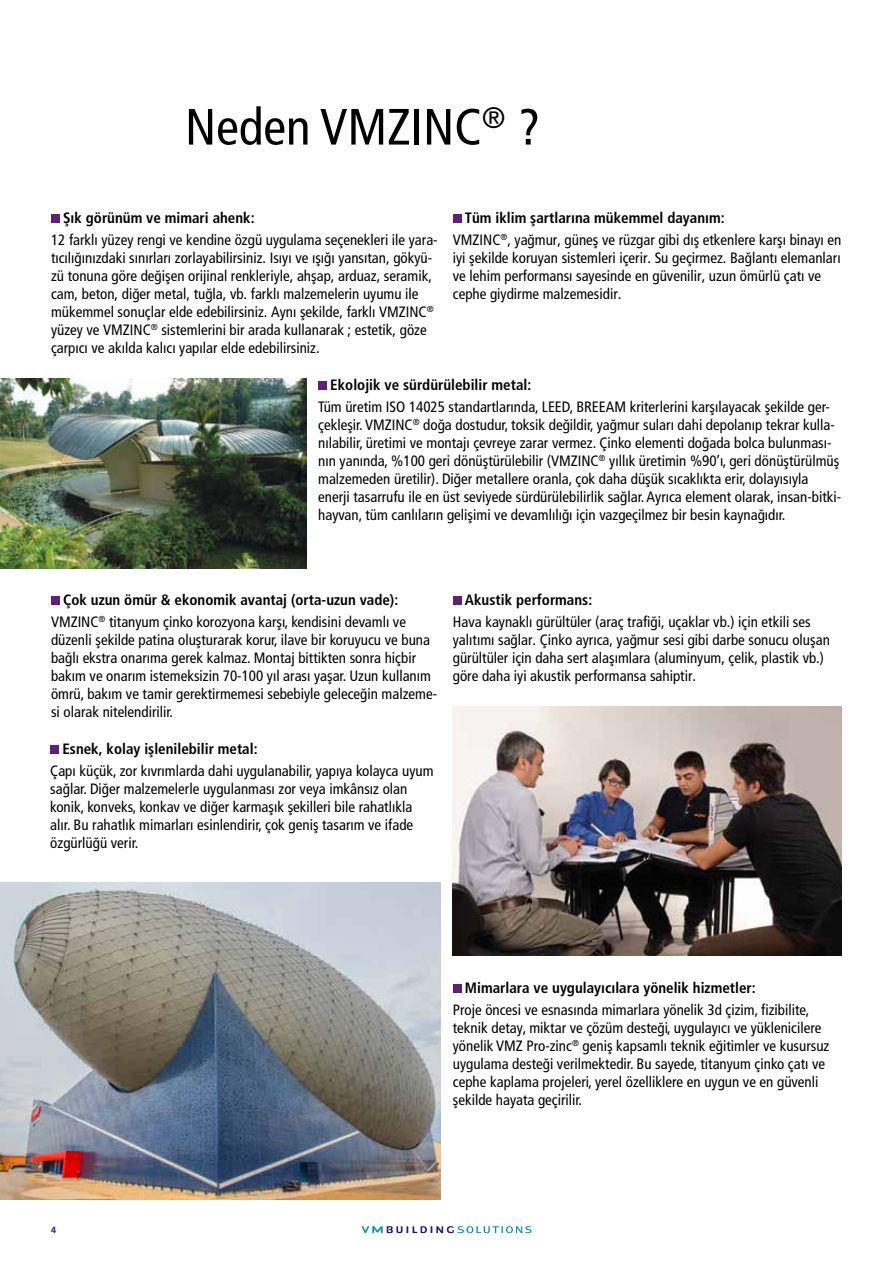
<style>
.page{position:relative;width:893px;height:1263px;background:#fff}
.page>*{position:absolute;margin:0;border:0;box-sizing:border-box;transform-origin:0 0}
.t1{font:condensed 51px "Frutiger LT Pro";color:#000}
.t2{font:condensed 15px/18px "Frutiger LT Pro";color:#000}
.t3{font:700 condensed 15px "Frutiger LT Pro";color:#000}
.t4{font:700 9px "Frutiger LT Pro";color:#311c67}
.s1{font-weight:700}
</style>
<div class="page">
<svg style="left:361px;top:1226px;width:171px;height:7px"></svg>
<div style="left:51px;top:215px;width:9px;height:8px;background:#5f207a"></div>
<div style="left:51px;top:596px;width:9px;height:9px;background:#5f207a"></div>
<div style="left:50px;top:745px;width:9px;height:9px;background:#5f207a"></div>
<div style="left:453px;top:215px;width:8px;height:8px;background:#5f207a"></div>
<div style="left:318px;top:381px;width:9px;height:9px;background:#5f207a"></div>
<div style="left:453px;top:596px;width:8px;height:9px;background:#5f207a"></div>
<div style="left:453px;top:984px;width:8px;height:9px;background:#5f207a"></div>
<img style="left:0;top:379px;width:306px;height:189px">
<img style="left:453px;top:706px;width:389px;height:250px">
<img style="left:0;top:883px;width:440px;height:316px">
<h1 class="t1" style="left:185px;top:97px;width:357px">Neden VMZINC<sup>®</sup> ?</h1>
<p class="t3" style="left:63px;top:209px;width:193px">Şık görünüm ve mimari ahenk:</p>
<p class="t2" style="left:51px;top:231px;width:388px">12 farklı yüzey rengi ve kendine özgü uygulama seçenekleri ile yara&shy;tıcılığınızdaki sınırları zorlayabilirsiniz. Isıyı ve ışığı yansıtan, gökyü&shy;zü tonuna göre değişen orijinal renkleriyle, ahşap, arduaz, seramik, cam, beton, diğer metal, tuğla, vb. farklı malzemelerin uyumu ile mükemmel sonuçlar elde edebilirsiniz. Aynı şekilde, farklı VMZINC<sup>® </sup>yüzey ve VMZINC<sup>®</sup> sistemlerini bir arada kullanarak ; estetik, göze çarpıcı ve akılda kalıcı yapılar elde edebilirsiniz.</p>
<p class="t2" style="left:453px;top:207px;width:390px;line-height:22.2px;text-indent:12px"><span class="s1">Tüm iklim şartlarına mükemmel dayanım:<br></span>VMZINC<sup>®</sup>, yağmur, güneş ve rüzgar gibi dış etkenlere karşı binayı en</p>
<p class="t2" style="left:453px;top:249px;width:389px">iyi şekilde koruyan sistemleri içerir. Su geçirmez. Bağlantı elemanları ve lehim performansı sayesinde en güvenilir, uzun ömürlü çatı ve cephe giydirme malzemesidir.</p>
<p class="t3" style="left:330px;top:376px;width:202px">Ekolojik ve sürdürülebilir metal:</p>
<p class="t2" style="left:318px;top:398px;width:525px">Tüm üretim ISO 14025 standartlarında, LEED, BREEAM kriterlerini karşılayacak şekilde ger&shy;çekleşir. VMZINC<sup>®</sup> doğa dostudur, toksik değildir, yağmur suları dahi depolanıp tekrar kulla&shy;nılabilir, üretimi ve montajı çevreye zarar vermez. Çinko elementi doğada bolca bulunması&shy;nın yanında, %100 geri dönüştürülebilir (VMZINC<sup>®</sup> yıllık üretimin %90’ı, geri dönüştürülmüş malzemeden üretilir). Diğer metallere oranla, çok daha düşük sıcaklıkta erir, dolayısıyla enerji tasarrufu ile en üst seviyede sürdürülebilirlik sağlar. Ayrıca element olarak, insan-bitki&shy;hayvan, tüm canlıların gelişimi ve devamlılığı için vazgeçilmez bir besin kaynağıdır.</p>
<p class="t2" style="left:51px;top:588px;width:356px;line-height:22.2px;text-align:center"><span class="s1">Çok uzun ömür &amp; ekonomik avantaj (orta-uzun vade):<br></span>VMZINC<sup>®</sup> titanyum çinko korozyona karşı, kendisini devamlı ve</p>
<p class="t2" style="left:51px;top:631px;width:388px">düzenli şekilde patina oluşturarak korur, ilave bir koruyucu ve buna bağlı ekstra onarıma gerek kalmaz. Montaj bittikten sonra hiçbir bakım ve onarım istemeksizin 70-100 yıl arası yaşar. Uzun kullanım ömrü, bakım ve tamir gerektirmemesi sebebiyle geleceğin malzeme&shy;si olarak nitelendirilir.</p>
<p class="t3" style="left:62px;top:740px;width:197px">Esnek, kolay işlenilebilir metal:</p>
<p class="t2" style="left:50px;top:762px;width:385px">Çapı küçük, zor kıvrımlarda dahi uygulanabilir, yapıya kolayca uyum sağlar. Diğer malzemelerle uygulanması zor veya imkânsız olan konik, konveks, konkav ve diğer karmaşık şekilleri bile rahatlıkla alır. Bu rahatlık mimarları esinlendirir, çok geniş tasarım ve ifade özgürlüğü verir.</p>
<p class="t3" style="left:465px;top:591px;width:129px">Akustik performans:</p>
<p class="t2" style="left:453px;top:613px;width:379px">Hava kaynaklı gürültüler (araç trafiği, uçaklar vb.) için etkili ses yalıtımı sağlar. Çinko ayrıca, yağmur sesi gibi darbe sonucu oluşan gürültüler için daha sert alaşımlara (aluminyum, çelik, plastik vb.) göre daha iyi akustik performansa sahiptir.</p>
<p class="t4" style="left:51px;top:1224px;width:7px">4</p>
<p class="t3" style="left:465px;top:979px;width:292px">Mimarlara ve uygulayıcılara yönelik hizmetler:</p>
<p class="t2" style="left:453px;top:1001px;width:378px">Proje öncesi ve esnasında mimarlara yönelik 3d çizim, fizibilite, teknik detay, miktar ve çözüm desteği, uygulayıcı ve yüklenicilere yönelik VMZ Pro-zinc<sup>®</sup> geniş kapsamlı teknik eğitimler ve kusursuz uygulama desteği verilmektedir. Bu sayede, titanyum çinko çatı ve cephe kaplama projeleri, yerel özelliklere en uygun ve en güvenli şekilde hayata geçirilir.</p>
</div>
